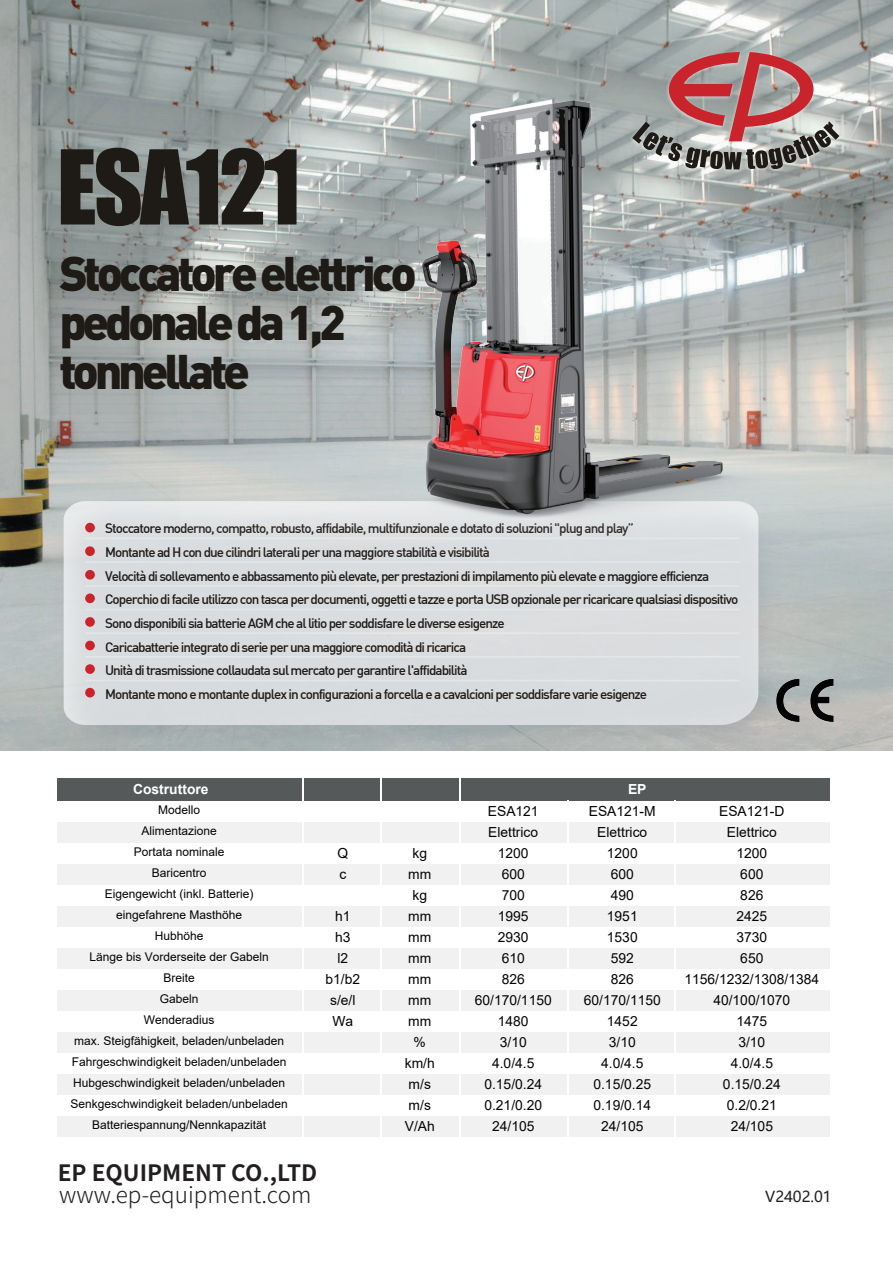
<style>
.page{position:relative;width:893px;height:1263px;background:#fff}
.page>*{position:absolute;margin:0;border:0;box-sizing:border-box;transform-origin:0 0}
.t1{font:95.1px "Impact";letter-spacing:-.03em;color:#1e1a16}
.t2{font:900 48px/48.6px "DIN";letter-spacing:-.09em;color:#1e1a16}
.t3{font:300 22.5px "Source Han Sans CN";color:#231f20}
.t4{font:700 22.5px "Source Han Sans CN";color:#231f20}
.t5{font:15px "Microsoft Ya Hei";color:#231f20}
.t6{font:13.8px/21px "Arial";color:#030303;text-align:center}
.t7{font:700 13.8px "Arial";color:#fff}
.t8{font:500 13.5px/23.7px "DIN";letter-spacing:-.07em;color:#1e1a16}
.t9{font:12px/21px "Arial";color:#030303;text-align:center}
</style>
<div class="page">
<img style="left:0;top:0;width:893px;height:750px">
<img style="left:817px;top:672px;width:21px;height:53px">
<img style="left:19px;top:470px;width:798px;height:281px">
<hr style="left:85px;top:609px;width:654px;height:1px;background:#fff">
<hr style="left:85px;top:585px;width:654px;height:2px;background:#fff">
<hr style="left:85px;top:561px;width:654px;height:2px;background:#fff">
<hr style="left:85px;top:656px;width:654px;height:2px;background:#fff">
<hr style="left:85px;top:537px;width:654px;height:2px;background:#fff">
<hr style="left:85px;top:632px;width:654px;height:2px;background:#fff">
<hr style="left:85px;top:680px;width:654px;height:1px;background:#fff">
<div style="left:85px;top:523px;width:10px;height:9px;background:#c9242b;border-radius:50%"></div>
<div style="left:85px;top:546px;width:10px;height:10px;background:#c9242b;border-radius:50%"></div>
<div style="left:85px;top:570px;width:10px;height:10px;background:#c9242b;border-radius:50%"></div>
<div style="left:85px;top:593px;width:10px;height:10px;background:#c9242b;border-radius:50%"></div>
<div style="left:85px;top:617px;width:10px;height:10px;background:#c9242b;border-radius:50%"></div>
<div style="left:85px;top:641px;width:10px;height:9px;background:#c9242b;border-radius:50%"></div>
<div style="left:85px;top:664px;width:10px;height:10px;background:#c9242b;border-radius:50%"></div>
<div style="left:85px;top:688px;width:10px;height:9px;background:#c9242b;border-radius:50%"></div>
<div style="left:57px;top:778px;width:82px;height:23px;background:#56595a"></div>
<div style="left:138px;top:778px;width:148px;height:23px;background:#56595a"></div>
<div style="left:285px;top:778px;width:545px;height:23px;background:#56595a"></div>
<div style="left:57px;top:822px;width:82px;height:21px;background:#f1f1f1"></div>
<div style="left:138px;top:822px;width:148px;height:21px;background:#f1f1f1"></div>
<div style="left:285px;top:822px;width:545px;height:21px;background:#f1f1f1"></div>
<div style="left:57px;top:864px;width:82px;height:21px;background:#f1f1f1"></div>
<div style="left:138px;top:864px;width:148px;height:21px;background:#f1f1f1"></div>
<div style="left:285px;top:864px;width:545px;height:21px;background:#f1f1f1"></div>
<div style="left:57px;top:906px;width:82px;height:21px;background:#f1f1f1"></div>
<div style="left:138px;top:906px;width:148px;height:21px;background:#f1f1f1"></div>
<div style="left:285px;top:906px;width:545px;height:21px;background:#f1f1f1"></div>
<div style="left:57px;top:948px;width:82px;height:21px;background:#f1f1f1"></div>
<div style="left:138px;top:948px;width:148px;height:21px;background:#f1f1f1"></div>
<div style="left:285px;top:948px;width:545px;height:21px;background:#f1f1f1"></div>
<div style="left:57px;top:990px;width:82px;height:21px;background:#f1f1f1"></div>
<div style="left:138px;top:990px;width:148px;height:21px;background:#f1f1f1"></div>
<div style="left:285px;top:990px;width:545px;height:21px;background:#f1f1f1"></div>
<div style="left:57px;top:1032px;width:82px;height:21px;background:#f1f1f1"></div>
<div style="left:138px;top:1032px;width:148px;height:21px;background:#f1f1f1"></div>
<div style="left:285px;top:1032px;width:545px;height:21px;background:#f1f1f1"></div>
<div style="left:57px;top:1074px;width:82px;height:21px;background:#f1f1f1"></div>
<div style="left:138px;top:1074px;width:148px;height:21px;background:#f1f1f1"></div>
<div style="left:285px;top:1074px;width:545px;height:21px;background:#f1f1f1"></div>
<div style="left:57px;top:1116px;width:82px;height:20px;background:#f1f1f1"></div>
<div style="left:138px;top:1116px;width:148px;height:20px;background:#f1f1f1"></div>
<div style="left:285px;top:1116px;width:545px;height:20px;background:#f1f1f1"></div>
<hr style="left:302px;top:766px;width:1px;height:386px;background:#fff">
<hr style="left:380px;top:766px;width:2px;height:386px;background:#fff">
<hr style="left:459px;top:766px;width:2px;height:386px;background:#fff">
<hr style="left:567px;top:801px;width:2px;height:351px;background:#fff">
<hr style="left:674px;top:801px;width:2px;height:351px;background:#fff">
<img style="left:180px;top:0;width:713px;height:562px">
<h1 class="t1" style="left:57px;top:113px;width:245px">ESA121</h1>
<h2 class="t2" style="left:59px;top:247px;width:359px">Stoccatore elettrico pedonale da 1,2 tonnellate</h2>
<p class="t8" style="left:105px;top:516px;width:635px">Stoccatore moderno, compatto, robusto, affidabile, multifunzionale e dotato di soluzioni "plug and play”<br>Montante ad H con due cilindri laterali per una maggiore stabilità e visibilità<br>Velocità di sollevamento e abbassamento più elevate, per prestazioni di impilamento più elevate e maggiore efficienza Coperchio di facile utilizzo con tasca per documenti, oggetti e tazze e porta USB opzionale per ricaricare qualsiasi dispositivo Sono disponibili sia batterie AGM che al litio per soddisfare le diverse esigenze<br>Caricabatterie integrato di serie per una maggiore comodità di ricarica<br>Unità di trasmissione collaudata sul mercato per garantire l'affidabilità<br>Montante mono e montante duplex in configurazioni a forcella e a cavalcioni per soddisfare varie esigenze</p>
<p class="t7" style="left:133px;top:780px;width:77px">Costruttore</p>
<p class="t7" style="left:628px;top:780px;width:20px">EP</p>
<p class="t9" style="left:70px;top:799px;width:219px">Modello<br>Alimentazione<br>Portata nominale<br>Baricentro<br>Eigengewicht (inkl. Batterie) eingefahrene Masthöhe<br>Hubhöhe<br>Länge bis Vorderseite der Gabeln<br>Breite<br>Gabeln<br>Wenderadius<br>max. Steigfähigkeit, beladen/unbeladen<br>Fahrgeschwindigkeit beladen/unbeladen<br>Hubgeschwindigkeit beladen/unbeladen<br>Senkgeschwindigkeit beladen/unbeladen<br>Batteriespannung/Nennkapazität</p>
<p class="t6" style="left:475px;top:800px;width:79px">ESA121<br>Elettrico<br>1200<br>600<br>700<br>1995<br>2930<br>610<br>826<br>60/170/1150<br>1480<br>3/10<br>4.0/4.5<br>0.15/0.24<br>0.21/0.20<br>24/105</p>
<p class="t6" style="left:584px;top:800px;width:79px">ESA121-M<br>Elettrico<br>1200<br>600<br>490<br>1951<br>1530<br>592<br>826<br>60/170/1150<br>1452<br>3/10<br>4.0/4.5<br>0.15/0.25<br>0.19/0.14<br>24/105</p>
<p class="t6" style="left:684px;top:800px;width:136px">ESA121-D<br>Elettrico<br>1200<br>600<br>826<br>2425<br>3730<br>650<br>1156/1232/1308/1384<br>40/100/1070<br>1475<br>3/10<br>4.0/4.5<br>0.15/0.24<br>0.2/0.21<br>24/105</p>
<p class="t6" style="left:337px;top:842px;width:12px;text-align:left">Q c</p>
<p class="t6" style="left:325px;top:905px;width:36px">h1<br>h3<br>l2 b1/b2 s/e/l<br>Wa</p>
<p class="t6" style="left:405px;top:843px;width:32px">kg mm kg mm mm mm mm mm mm % km/h m/s m/s<br>V/Ah</p>
<h3 class="t4" style="left:58px;top:1161px;width:261px">EP EQUIPMENT CO.,LTD</h3>
<h3 class="t3" style="left:59px;top:1181px;width:254px">www.ep-equipment.com</h3>
<p class="t5" style="left:765px;top:1186px;width:68px">V2402.01</p>
</div>
